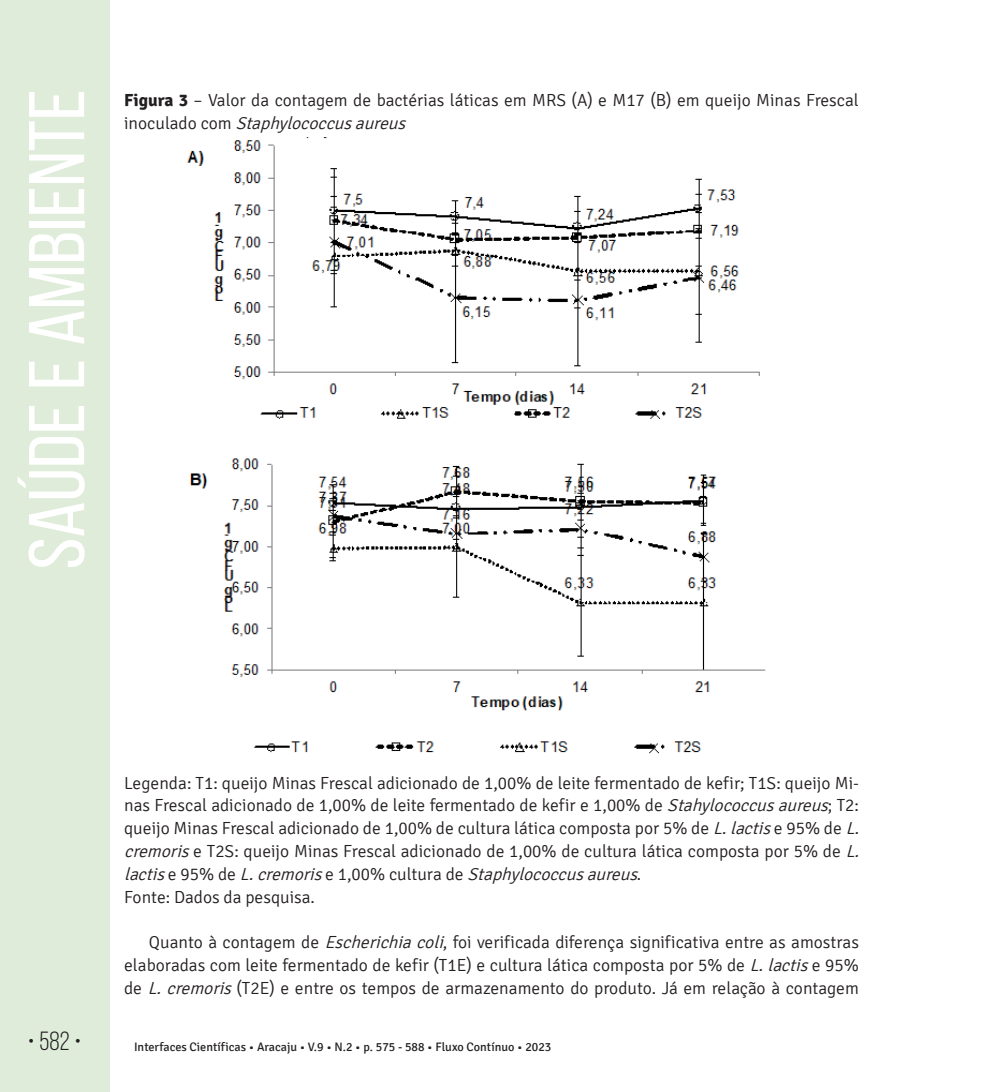
<style>
.page{position:relative;width:993px;height:1092px;background:#fff}
.page>*{position:absolute;margin:0;border:0;box-sizing:border-box;transform-origin:0 0}
.t1{font:78.75px "Bebas Neue";color:#fff;scale:1.09 1}
.t2{font:26.25px "Bebas Neue";color:#231f20}
.t3{font:300 17.5px/22.8px "Signika";color:#231f20}
.t4{font:12.25px "Signika";color:#231f20}
.s1{font-weight:700}
.s2{font-style:italic}
</style>
<div class="page">
<div style="left:0;top:0;width:109px;height:1091px;background:#deecd9"></div>
<img style="left:186px;top:137px;width:580px;height:617px">
<h1 class="t1" style="left:14px;top:569px;width:442px;rotate:-90deg">Saúde e Ambiente</h1>
<p class="t3" style="left:124px;top:89px;width:736px"><span class="s1">Figura 3</span> – Valor da contagem de bactérias láticas em MRS (A) e M17 (B) em queijo Minas Frescal i n o c u l a d o c o m <span class="s2">Staphylococcusaureus</span></p>
<p class="t3" style="left:124px;top:771px;width:741px">Legenda: T1: queijo Minas Frescal adicionado de 1,00% de leite fermentado de kefir; T1S: queijo Mi&shy;nas Frescal adicionado de 1,00% de leite fermentado de kefir e 1,00% de <span class="s2">Stahylococcusaureus</span>; T2: queijo Minas Frescal adicionado de 1,00% de cultura lática composta por 5% de <span class="s2">L.lactis</span>e 95% de <span class="s2">L. cremoris</span>e T2S: queijo Minas Frescal adicionado de 1,00% de cultura lática composta por 5% de <span class="s2">L. lactis</span>e 9 5 % d e <span class="s2">L.cremoris</span>e 1 , 0 0 % c u l t u r a d e <span class="s2">Staphylococcusaureus</span>.<br>Fonte: Dados da pesquisa.</p>
<p class="t3" style="left:124px;top:931px;width:736px;text-align:justify;text-indent:25px">Quanto à contagem de <span class="s2">Escherichiacoli</span>, foi verificada diferença significativa entre as amostras elaboradas com leite fermentado de kefir (T1E) e cultura lática composta por 5% de <span class="s2">L.lactis</span>e 95% de <span class="s2">L.cremoris</span>(T2E) e entre os tempos de armazenamento do produto. Já em relação à contagem</p>
<h2 class="t2" style="left:28px;top:1026px;width:55px">• 582 •</h2>
<p class="t4" style="left:134px;top:1040px;width:418px">Interfaces Científicas • Aracaju • V.9 • N.2 • p. 575 - 588 • Fluxo Contínuo • 2023</p>
</div>
